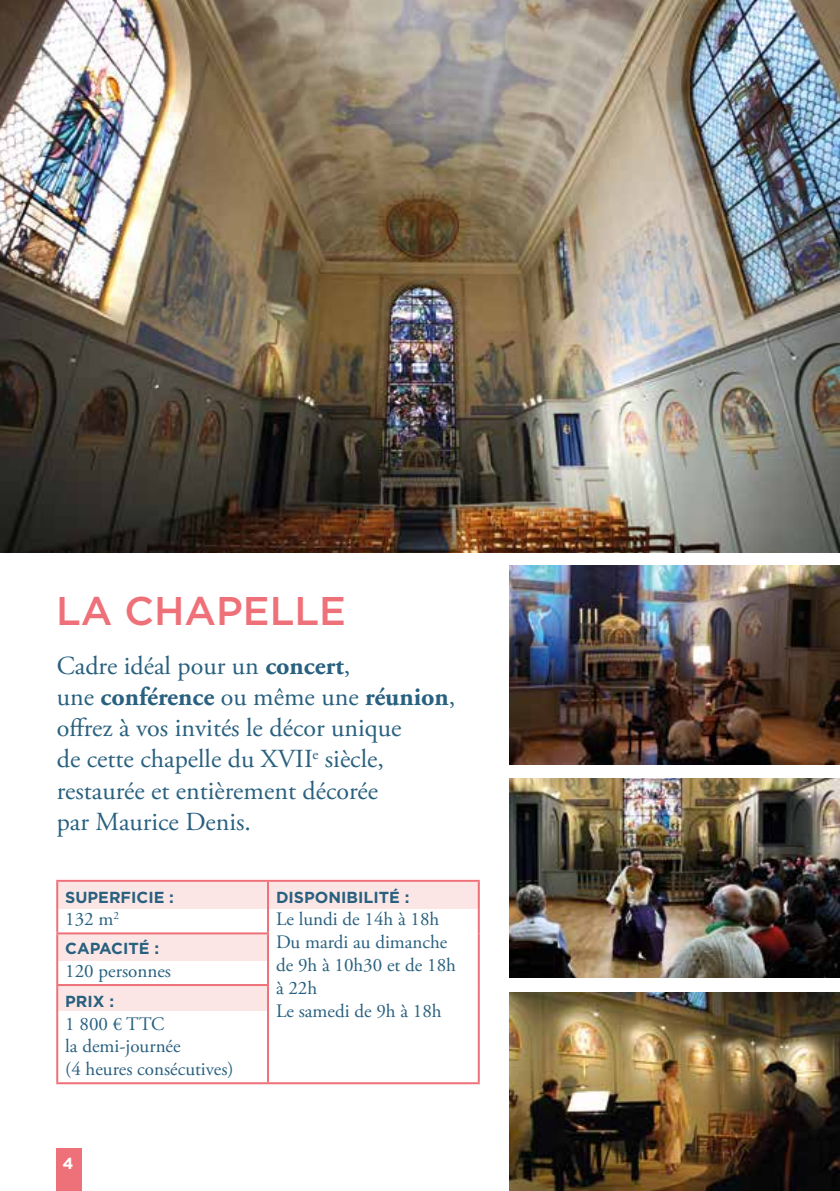
<style>
.page{position:relative;width:840px;height:1191px;background:#fff}
.page>*{position:absolute;margin:0;border:0;box-sizing:border-box;transform-origin:0 0}
.t1{font:500 40px "Gotham";color:#ee7179}
.t2{font:26px/31.2px "Adobe Garamond Pro";color:#28607f}
.t3{font:19px/22.8px "Adobe Garamond Pro";color:#28607f}
.t4{font:700 16px "Gotham";color:#28607f}
.t5{font:700 16px "Gotham";color:#fff}
.s1{font-weight:700}
</style>
<div class="page">
<div style="left:57px;top:882px;width:422px;height:26px;background:#fce6e5"></div>
<div style="left:57px;top:934px;width:212px;height:27px;background:#fce6e5"></div>
<div style="left:57px;top:984px;width:212px;height:27px;background:#fce6e5"></div>
<img style="left:0;top:0;width:839px;height:552px">
<img style="left:509px;top:992px;width:330px;height:199px">
<div style="left:56px;top:1148px;width:25px;height:43px;background:#ee7179"></div>
<img style="left:509px;top:565px;width:330px;height:199px">
<img style="left:509px;top:778px;width:330px;height:199px">
<hr style="left:56px;top:880px;width:212px;height:2px;background:#ee7179">
<hr style="left:56px;top:882px;width:2px;height:50px;background:#ee7179">
<hr style="left:268px;top:880px;width:211px;height:2px;background:#ee7179">
<hr style="left:267px;top:882px;width:2px;height:50px;background:#ee7179">
<hr style="left:477px;top:882px;width:2px;height:51px;background:#ee7179">
<hr style="left:56px;top:932px;width:213px;height:2px;background:#ee7179">
<hr style="left:56px;top:934px;width:2px;height:50px;background:#ee7179">
<hr style="left:267px;top:934px;width:2px;height:50px;background:#ee7179">
<hr style="left:477px;top:933px;width:2px;height:52px;background:#ee7179">
<hr style="left:56px;top:984px;width:213px;height:2px;background:#ee7179">
<hr style="left:56px;top:986px;width:2px;height:96px;background:#ee7179">
<hr style="left:267px;top:986px;width:2px;height:96px;background:#ee7179">
<hr style="left:477px;top:985px;width:2px;height:97px;background:#ee7179">
<hr style="left:56px;top:1082px;width:212px;height:2px;background:#ee7179">
<hr style="left:268px;top:1082px;width:211px;height:2px;background:#ee7179">
<h1 class="t1" style="left:56px;top:588px;width:291px">LA CHAPELLE</h1>
<p class="t2" style="left:57px;top:651px;width:400px">Cadre idéal pour un <span class="s1">concert</span>,<br>une <span class="s1">conférence</span> ou même une <span class="s1">réunion</span>, offrez à vos invités le décor unique<br>de cette chapelle du XVII<sup>e</sup> siècle, restaurée et entièrement décorée<br>par Maurice Denis.</p>
<p class="t4" style="left:65px;top:886px;width:110px">SUPERFICIE :</p>
<p class="t3" style="left:65px;top:908px;width:55px">132 m<sup>2</sup></p>
<p class="t4" style="left:65px;top:938px;width:95px">CAPACITÉ :</p>
<p class="t3" style="left:65px;top:960px;width:107px">120 personnes</p>
<p class="t4" style="left:65px;top:990px;width:50px">PRIX :</p>
<p class="t3" style="left:65px;top:1013px;width:170px">1 800 € TTC<br>la demi‑journée<br>(4 heures consécutives)</p>
<p class="t5" style="left:62px;top:1152px;width:13px">4</p>
<p class="t4" style="left:276px;top:886px;width:135px">DISPONIBILITÉ :</p>
<p class="t3" style="left:276px;top:908px;width:181px">Le lundi de 14h à 18h<br>Du mardi au dimanche de 9h à 10h30 et de 18h à 22h<br>Le samedi de 9h à 18h</p>
</div>
